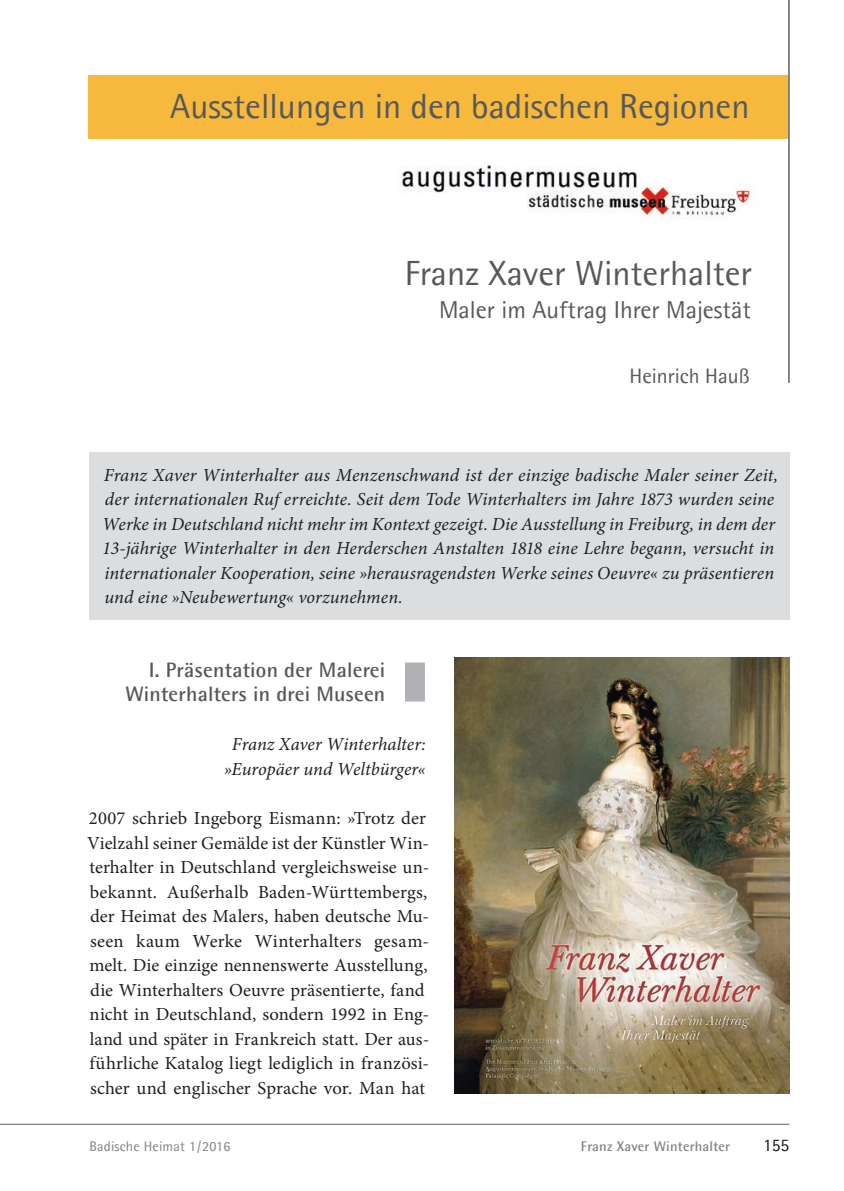
<style>
.page{position:relative;width:844px;height:1191px;background:#fff}
.page>*{position:absolute;margin:0;border:0;box-sizing:border-box;transform-origin:0 0}
.t1{font:35px "Agfa Rotis Semisans";color:#57585a}
.t2{font:24.5px "Agfa Rotis Semisans";color:#57585a}
.t3{font:700 21px/24.5px "Agfa Rotis Semisans";letter-spacing:.01em;color:#57585a;text-align:right}
.t4{font:21px "Agfa Rotis Semisans";color:#57585a}
.t5{font:italic 18.38px/24.5px "Minion Pro";color:#1d1e1f;text-align:center}
.t6{font:18.38px/24.5px "Minion Pro";letter-spacing:.005em;color:#1d1e1f}
.t7{font:17.5px "Agfa Rotis Semisans";color:#1d1e1f}
.t8{font:700 14px "Agfa Rotis Semisans";letter-spacing:.015em;color:#808285}
.t9{font:14px "Agfa Rotis Semisans";letter-spacing:.015em;color:#808285}
</style>
<div class="page">
<hr style="left:0;top:1124px;width:789px;height:1px;background:#636366">
<div style="left:89px;top:75px;width:699px;height:64px;background:#f6b93d"></div>
<hr style="left:787px;top:0;width:2px;height:383px;background:#757679">
<img style="left:400px;top:165px;width:352px;height:54px">
<div style="left:405px;top:662px;width:20px;height:39px;background:#b0b1b5"></div>
<div style="left:90px;top:452px;width:699px;height:167px;background:#dcdddf"></div>
<img style="left:454px;top:657px;width:335px;height:436px">
<p class="t1" style="left:170px;top:86px;width:580px">Ausstellungen in den badischen Regionen</p>
<p class="t1" style="left:405px;top:252px;width:349px">Franz Xaver Winterhalter</p>
<p class="t2" style="left:439px;top:295px;width:313px">Maler im Auftrag Ihrer Majestät</p>
<p class="t4" style="left:629px;top:363px;width:121px">Heinrich Hauß</p>
<p class="t5" style="left:102px;top:464px;width:677px;text-align:left">Franz Xaver Winterhalter aus Menzenschwand ist der einzige badische Maler seiner Zeit, der internationalen Ruf erreichte. Seit dem Tode Winterhalters im Jahre 1873 wurden seine Werke in Deutschland nicht mehr im Kontext gezeigt. Die Ausstellung in Freiburg, in dem der 13-jährige Winterhalter in den Herderschen Anstalten 1818 eine Lehre begann, versucht in internationaler Kooperation, seine »herausragendsten Werke seines Oeuvre« zu präsentieren und eine »Neubewertung« vorzunehmen.</p>
<p class="t3" style="left:125px;top:657px;width:261px">I. Präsentation der Malerei<br>Winterhalters in drei Museen</p>
<p class="t5" style="left:224px;top:734px;width:203px">Franz Xaver Winterhalter: »Europäer und Weltbürger«</p>
<p class="t6" style="left:87px;top:807px;width:343px">2007 schrieb Ingeborg Eismann: »Trotz der Vielzahl seiner Gemälde ist der Künstler Win&shy;terhalter in Deutschland vergleichsweise un&shy;bekannt. Außerhalb Baden-Württembergs, der Heimat des Malers, haben deutsche Mu&shy;seen kaum Werke Winterhalters gesam&shy;melt. Die einzige nennenswerte Ausstellung, die Winterhalters Oeuvre präsentierte, fand nicht in Deutschland, sondern 1992 in Eng&shy;land und später in Frankreich statt. Der aus&shy;führliche Katalog liegt lediglich in französi&shy;scher und englischer Sprache vor. Man hat</p>
<p class="t9" style="left:89px;top:1137px;width:142px">Badische Heimat 1 / 2016</p>
<p class="t8" style="left:581px;top:1137px;width:151px">Franz Xaver Winterhalter</p>
<p class="t7" style="left:762px;top:1134px;width:28px">155</p>
</div>
